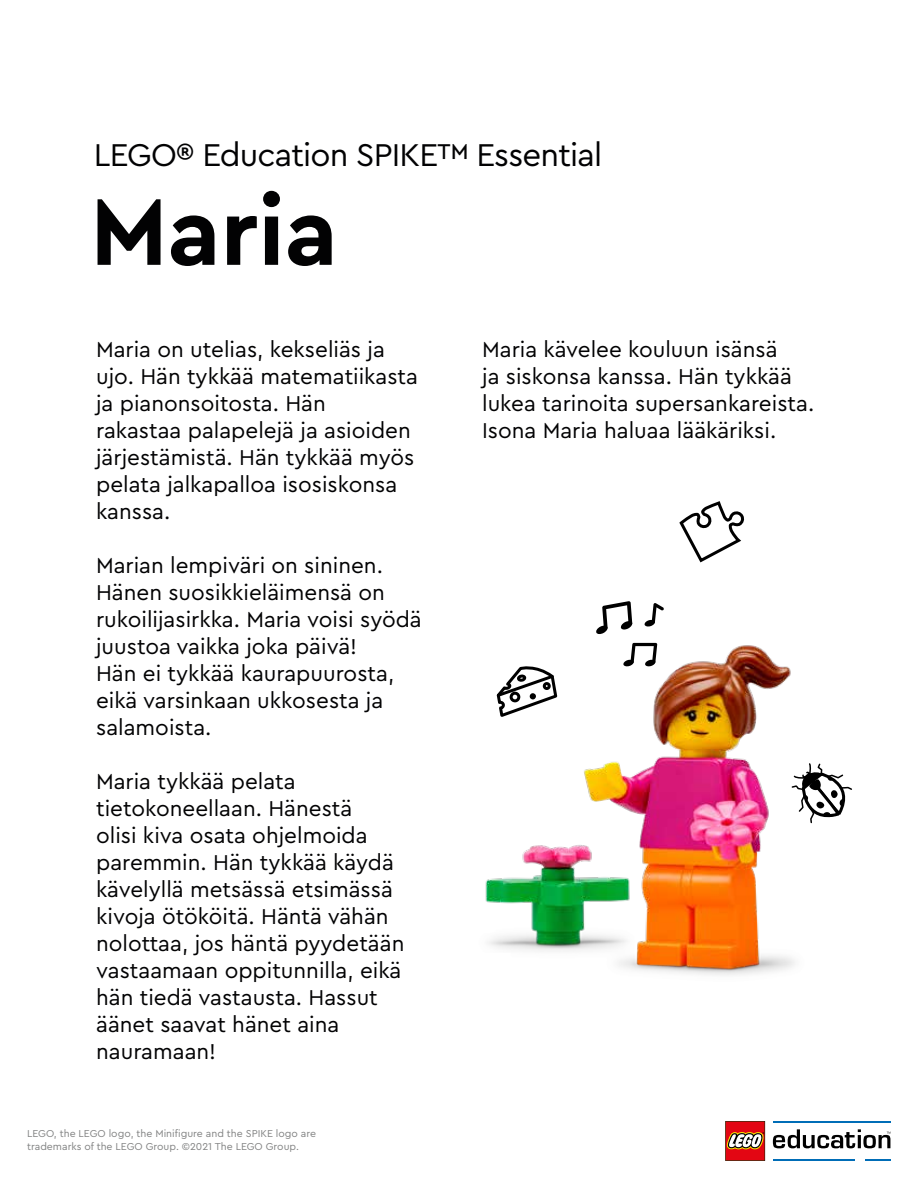
<style>
.page{position:relative;width:918px;height:1188px;background:#fff}
.page>*{position:absolute;margin:0;border:0;box-sizing:border-box;transform-origin:0 0}
.t1{font:700 97.5px "Cera Pro";color:#020203}
.t2{font:33px "Cera Pro";letter-spacing:-.025em;color:#020203}
.t3{font:22.5px/27px "Cera Pro";color:#020203}
.t4{font:10.5px/12.6px "Cera Pro";color:#818282}
</style>
<div class="page">
<hr style="left:773px;top:1121px;width:117px;height:2px;background:#006db7">
<hr style="left:773px;top:1159px;width:81px;height:2px;background:#006db7">
<hr style="left:865px;top:1159px;width:25px;height:2px;background:#006db7">
<svg style="left:773px;top:1129px;width:118px;height:19px"></svg>
<svg style="left:725px;top:1121px;width:41px;height:40px;background:#c4443c"></svg>
<svg style="left:644px;top:603px;width:20px;height:24px"></svg>
<svg style="left:596px;top:601px;width:37px;height:29px"></svg>
<svg style="left:679px;top:501px;width:65px;height:62px"></svg>
<svg style="left:822px;top:769px;width:30px;height:49px"></svg>
<img style="left:485px;top:630px;width:337px;height:345px">
<h2 class="t2" style="left:94px;top:133px;width:510px">LEGO® Education SPIKE™ Essential</h2>
<h1 class="t1" style="left:90px;top:167px;width:249px">Maria</h1>
<p class="t3" style="left:96px;top:335px;width:323px">Maria on utelias, kekseliäs ja ujo. Hän tykkää matematiikasta ja pianonsoitosta. Hän<br>rakastaa palapelejä ja asioiden järjestämistä. Hän tykkää myös pelata jalkapalloa isosiskonsa kanssa.</p>
<p class="t3" style="left:96px;top:551px;width:327px">Marian lempiväri on sininen.<br>Hänen suosikkieläimensä on rukoilijasirkka. Maria voisi syödä juustoa vaikka joka päivä!<br>Hän ei tykkää kaurapuurosta, eikä varsinkaan ukkosesta ja salamoista.</p>
<p class="t3" style="left:96px;top:767px;width:310px">Maria tykkää pelata tietokoneellaan. Hänestä<br>olisi kiva osata ohjelmoida paremmin. Hän tykkää käydä kävelyllä metsässä etsimässä kivoja ötököitä. Häntä vähän nolottaa, jos häntä pyydetään vastaamaan oppitunnilla, eikä hän tiedä vastausta. Hassut äänet saavat hänet aina nauramaan!</p>
<p class="t4" style="left:27px;top:1127px;width:291px">LEGO, the LEGO logo, the Minifigure and the SPIKE logo are trademarks of the LEGO Group. ©2021 The LEGO Group.</p>
<p class="t3" style="left:482px;top:335px;width:334px">Maria kävelee kouluun isänsä<br>ja siskonsa kanssa. Hän tykkää lukea tarinoita supersankareista.<br>Isona Maria haluaa lääkäriksi.</p>
</div>
